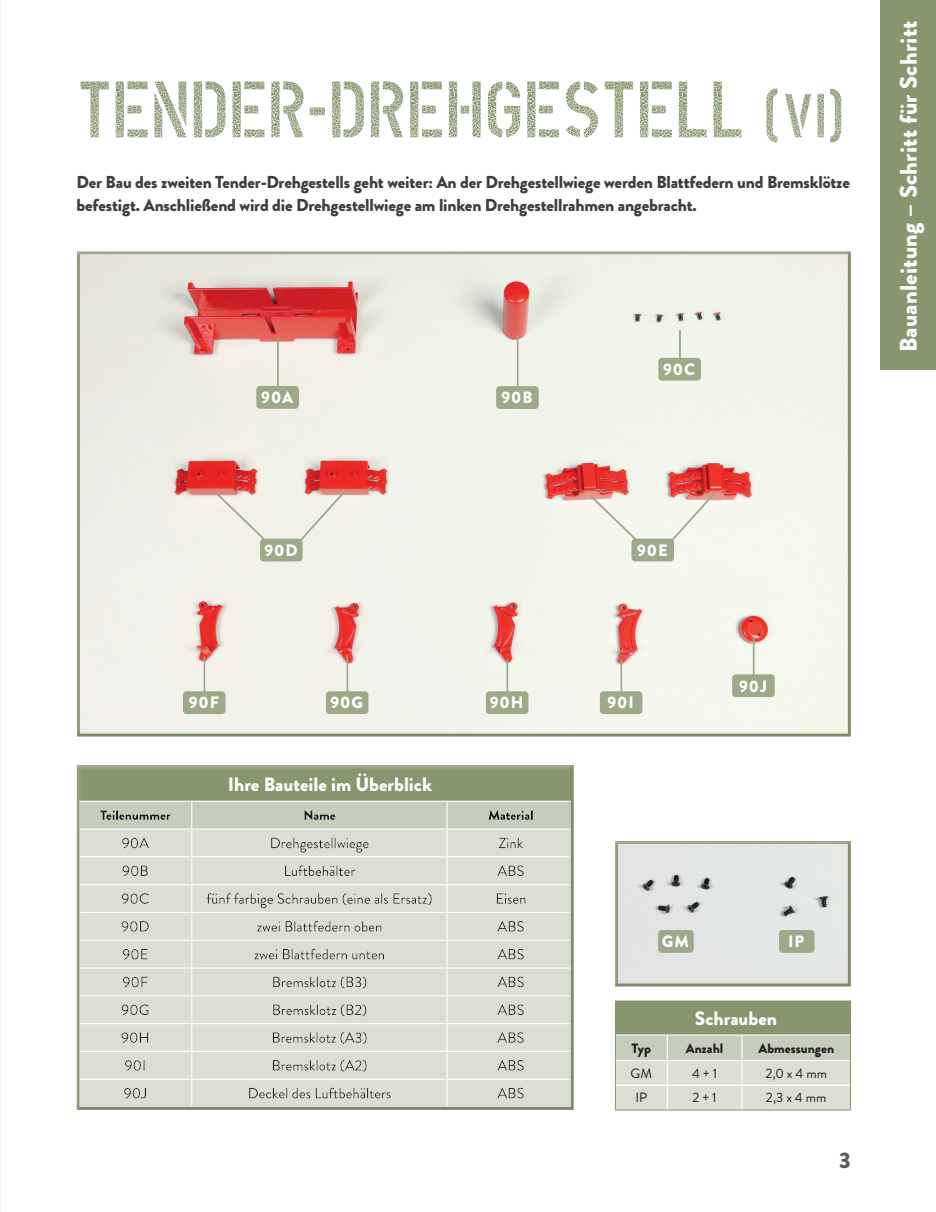
<style>
.page{position:relative;width:936px;height:1212px;background:#fff}
.page>*{position:absolute;margin:0;border:0;box-sizing:border-box;transform-origin:0 0}
.t1{font:79.8px "DIN Schablonierschrift Cracked";letter-spacing:-.015em;color:#87966f}
.t2{font:900 24px "Brandon Grotesque";letter-spacing:.01em;color:#fff}
.t3{font:900 22.5px "Brandon Grotesque";color:#57585a}
.t4{font:900 19.35px "Brandon Grotesque";color:#fff}
.t5{font:900 17.25px/22.6px "Brandon Grotesque";letter-spacing:-.01em;color:#3e3e3f}
.t6{font:900 16.5px "Brandon Grotesque";letter-spacing:.055em;color:#fff}
.t7{font:13.5px "Brandon Grotesque";color:#231f20}
.t8{font:900 13.5px "Brandon Grotesque";color:#231f20}
.s1{font-size:61.95px}
</style>
<div class="page">
<div style="left:880px;top:0;width:55px;height:369px;background:#87966f"></div>
<div style="left:76px;top:765px;width:500px;height:346px;background:#3e3e3f;opacity:.15"></div>
<div style="left:76px;top:251px;width:777px;height:486px;background:#3e3e3f;opacity:.15"></div>
<hr style="left:276px;top:336px;width:4px;height:63px;background:#231f20;opacity:.3">
<div style="left:257px;top:387px;width:41px;height:21px;background:#9da988;border-radius:3px"></div>
<div style="left:256px;top:386px;width:43px;height:23px;border:2px solid #9da988;border-radius:3px"></div>
<div style="left:614px;top:840px;width:238px;height:147px;background:#3e3e3f;opacity:.15"></div>
<div style="left:615px;top:1001px;width:235px;height:34px;background:#87966f"></div>
<hr style="left:615px;top:1034px;width:52px;height:1px;background:#fff">
<hr style="left:667px;top:1034px;width:74px;height:1px;background:#fff">
<hr style="left:741px;top:1034px;width:109px;height:1px;background:#fff">
<hr style="left:615px;top:1110px;width:52px;height:1px;background:#87966f">
<hr style="left:667px;top:1110px;width:74px;height:1px;background:#87966f">
<hr style="left:741px;top:1110px;width:109px;height:1px;background:#87966f">
<hr style="left:615px;top:1000px;width:52px;height:1px;background:#87966f">
<hr style="left:615px;top:1001px;width:1px;height:34px;background:#87966f">
<hr style="left:667px;top:1000px;width:74px;height:1px;background:#87966f">
<hr style="left:741px;top:1000px;width:109px;height:1px;background:#87966f">
<hr style="left:850px;top:1001px;width:1px;height:34px;background:#87966f">
<svg style="left:615px;top:1035px;width:236px;height:75px"></svg>
<hr style="left:615px;top:1084px;width:52px;height:2px;background:#fff">
<hr style="left:667px;top:1084px;width:74px;height:2px;background:#fff">
<hr style="left:741px;top:1084px;width:109px;height:2px;background:#fff">
<div style="left:659px;top:931px;width:34px;height:21px;background:#9da988;border-radius:3px"></div>
<div style="left:658px;top:930px;width:35px;height:23px;border:2px solid #9da988;border-radius:3px"></div>
<div style="left:779px;top:931px;width:34px;height:21px;background:#9da988;border-radius:3px"></div>
<div style="left:779px;top:930px;width:35px;height:23px;border:2px solid #9da988;border-radius:3px"></div>
<hr style="left:203px;top:655px;width:2px;height:51px;background:#fff;opacity:.19">
<hr style="left:204px;top:655px;width:3px;height:51px;background:#231f20;opacity:.3">
<div style="left:184px;top:692px;width:41px;height:21px;background:#9da988;border-radius:3px"></div>
<div style="left:183px;top:691px;width:42px;height:23px;border:2px solid #9da988;border-radius:3px"></div>
<hr style="left:345px;top:653px;width:3px;height:53px;background:#fff;opacity:.19">
<hr style="left:346px;top:653px;width:4px;height:53px;background:#231f20;opacity:.3">
<div style="left:326px;top:692px;width:41px;height:21px;background:#9da988;border-radius:3px"></div>
<div style="left:326px;top:691px;width:42px;height:23px;border:2px solid #9da988;border-radius:3px"></div>
<hr style="left:516px;top:335px;width:4px;height:63px;background:#231f20;opacity:.3">
<div style="left:497px;top:387px;width:41px;height:21px;background:#9da988;border-radius:3px"></div>
<div style="left:496px;top:386px;width:42px;height:23px;border:2px solid #9da988;border-radius:3px"></div>
<hr style="left:678px;top:329px;width:2px;height:44px;background:#eff2e7">
<hr style="left:679px;top:329px;width:3px;height:44px;background:#231f20;opacity:.3">
<div style="left:659px;top:359px;width:41px;height:21px;background:#9da988;border-radius:3px"></div>
<div style="left:658px;top:358px;width:43px;height:23px;border:2px solid #9da988;border-radius:3px"></div>
<hr style="left:505px;top:658px;width:3px;height:48px;background:#fff;opacity:.19">
<hr style="left:506px;top:658px;width:4px;height:48px;background:#231f20;opacity:.3">
<div style="left:486px;top:692px;width:41px;height:21px;background:#9da988;border-radius:3px"></div>
<div style="left:486px;top:691px;width:42px;height:23px;border:2px solid #9da988;border-radius:3px"></div>
<hr style="left:751px;top:637px;width:3px;height:52px;background:#fff;opacity:.19">
<hr style="left:753px;top:637px;width:3px;height:52px;background:#231f20;opacity:.3">
<div style="left:733px;top:675px;width:41px;height:21px;background:#9da988;border-radius:3px"></div>
<div style="left:732px;top:674px;width:42px;height:23px;border:2px solid #9da988;border-radius:3px"></div>
<hr style="left:619px;top:658px;width:3px;height:48px;background:#fff;opacity:.19">
<hr style="left:620px;top:658px;width:4px;height:48px;background:#231f20;opacity:.3">
<div style="left:600px;top:692px;width:41px;height:21px;background:#9da988;border-radius:3px"></div>
<div style="left:600px;top:691px;width:42px;height:23px;border:2px solid #9da988;border-radius:3px"></div>
<svg style="left:290px;top:489px;width:58px;height:63px"></svg>
<div style="left:261px;top:539px;width:41px;height:22px;background:#9da988;border-radius:3px"></div>
<div style="left:260px;top:539px;width:42px;height:22px;border:2px solid #9da988;border-radius:3px"></div>
<svg style="left:214px;top:491px;width:59px;height:56px"></svg>
<svg style="left:661px;top:492px;width:55px;height:60px"></svg>
<div style="left:632px;top:539px;width:41px;height:22px;background:#9da988;border-radius:3px"></div>
<div style="left:631px;top:539px;width:43px;height:22px;border:2px solid #9da988;border-radius:3px"></div>
<svg style="left:588px;top:493px;width:55px;height:54px"></svg>
<h1 class="t1" style="left:77px;top:35px;width:769px">TENDER-DREHGESTELL <span class="s1">(VI)</span></h1>
<p class="t5" style="left:77px;top:171px;width:775px">Der Bau des zweiten Tender-Drehgestells geht weiter: An der Drehgestellwiege werden Blattfedern und Bremsklötze befestigt. Anschließend wird die Drehgestellwiege am linken Drehgestellrahmen angebracht.</p>
<p class="t6" style="left:261px;top:386px;width:33px">90A</p>
<p class="t6" style="left:501px;top:386px;width:33px">90B</p>
<p class="t6" style="left:663px;top:358px;width:34px">90C</p>
<h2 class="t2" style="left:891px;top:352px;width:333px;rotate:-90deg">Bauanleitung – Schritt für Schritt</h2>
<p class="t6" style="left:264px;top:538px;width:35px">90D</p>
<p class="t6" style="left:637px;top:538px;width:32px">90E</p>
<p class="t6" style="left:189px;top:691px;width:32px">90F</p>
<p class="t6" style="left:330px;top:691px;width:34px">90G</p>
<p class="t4" style="left:228px;top:770px;width:205px">Ihre Bauteile im Überblick</p>
<p class="t6" style="left:490px;top:691px;width:35px">90H</p>
<p class="t6" style="left:607px;top:691px;width:28px">90I</p>
<p class="t6" style="left:739px;top:674px;width:29px">90J</p>
<p class="t6" style="left:661px;top:930px;width:29px">GM</p>
<p class="t6" style="left:788px;top:930px;width:18px">IP</p>
<p class="t4" style="left:695px;top:1004px;width:84px">Schrauben</p>
<p class="t8" style="left:631px;top:1038px;width:21px">Typ</p>
<p class="t8" style="left:686px;top:1038px;width:39px">Anzahl</p>
<p class="t8" style="left:758px;top:1038px;width:77px">Abmessungen</p>
<p class="t7" style="left:630px;top:1064px;width:23px">GM</p>
<p class="t7" style="left:692px;top:1064px;width:27px">4 + 1</p>
<p class="t7" style="left:765px;top:1064px;width:63px">2,0 x 4 mm</p>
<p class="t7" style="left:635px;top:1088px;width:13px">IP</p>
<p class="t7" style="left:692px;top:1088px;width:26px">2 + 1</p>
<p class="t7" style="left:766px;top:1088px;width:62px">2,3 x 4 mm</p>
<h3 class="t3" style="left:839px;top:1144px;width:13px">3</h3>
</div>
